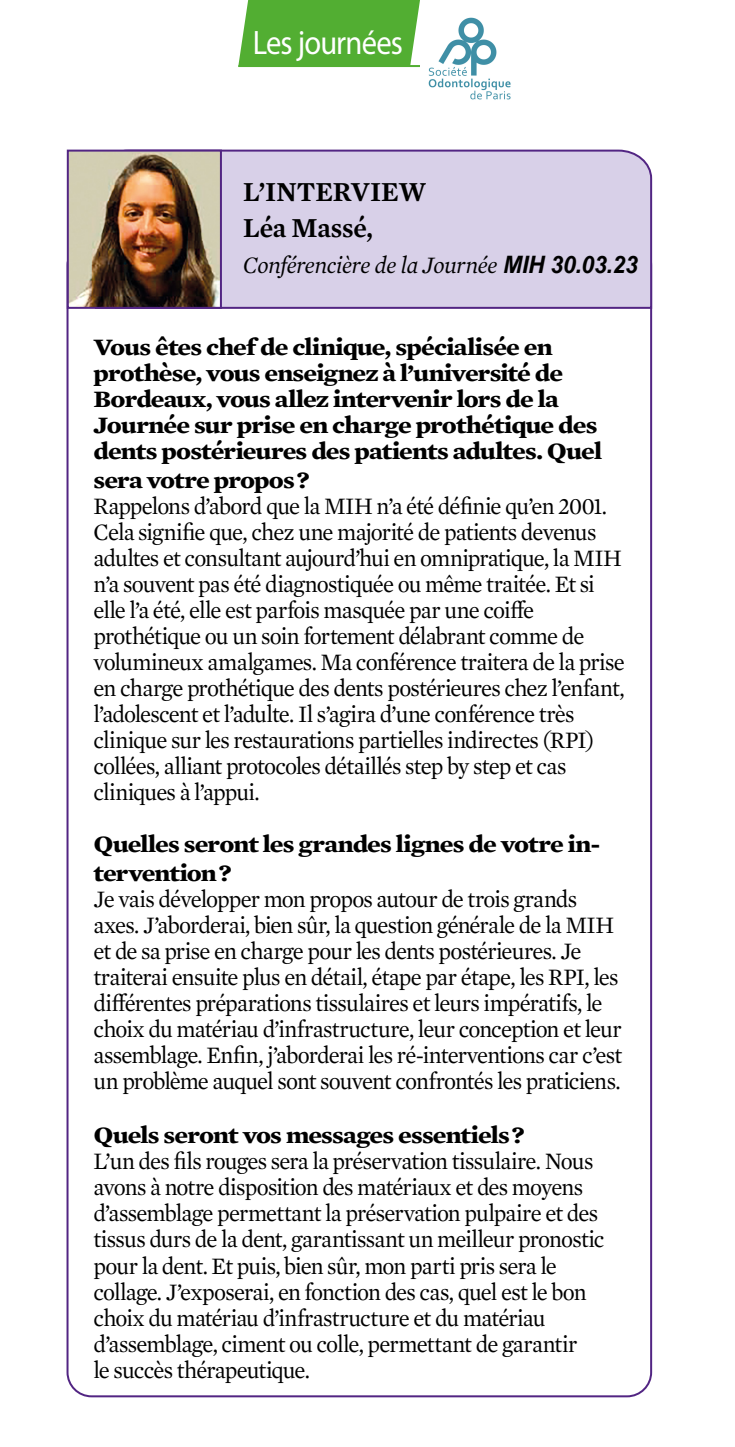
<style>
.page{position:relative;width:735px;height:1447px;background:#fff}
.page>*{position:absolute;margin:0;border:0;box-sizing:border-box;transform-origin:0 0}
.t1{font:34px "Myriad Pro";letter-spacing:-.03em;color:#fff;scale:.9 1}
.t2{font:600 28px/35.6px "Mercury Text G1";letter-spacing:-.005em;color:#000;scale:.95 1}
.t3{font:24px/26px "Mercury Text G1";letter-spacing:-.035em;color:#000;scale:.95 1}
.t4{font:700 24px/26px "Mercury Text G1";letter-spacing:-.035em;color:#000;scale:1.1 1}
.t5{font:italic 24px "Mercury Text G1";letter-spacing:-.015em;color:#000;scale:.95 1}
.s1{color:#000}
.s2{font-family:"Arial";font-weight:700}
</style>
<div class="page">
<div style="left:94px;top:149px;width:559px;height:161px;background:#d8d0e8"></div>
<img style="left:70px;top:153px;width:149px;height:153px">
<div style="left:67px;top:150px;width:155px;height:159px;border:2px solid #522583"></div>
<div style="left:238px;top:0;width:182px;height:65px;background:#52ae32"></div>
<hr style="left:238px;top:65px;width:236px;height:2px;background:#52ae32">
<img style="left:420px;top:17px;width:91px;height:83px">
<h1 class="t1" style="left:253px;top:21px;width:250px">Les journées <span class="s1">SOP</span></h1>
<p class="t2" style="left:243px;top:173px;width:194px">L’INTERVIEW<br>Léa Massé,</p>
<p class="t5" style="left:243px;top:247px;width:417px">Conférencière de la Journée <span class="s2">MIH 30.03.23</span></p>
<p class="t4" style="left:93px;top:333px;width:464px">Vous êtes chef de clinique, spécialisée en prothèse, vous enseignez à l’université de Bordeaux, vous allez intervenir lors de la Journée sur prise en charge prothétique des dents postérieures des patients adultes. Quel</p>
<p class="t4" style="left:93px;top:465px;width:198px">sera votre propos ?</p>
<p class="t3" style="left:93px;top:491px;width:561px">Rappelons d’abord que la MIH n’a été définie qu’en 2001.<br>Cela signifie que, chez une majorité de patients devenus adultes et consultant aujourd’hui en omnipratique, la MIH n’a souvent pas été diagnostiquée ou même traitée. Et si elle l’a été, elle est parfois masquée par une coiffe prothétique ou un soin fortement délabrant comme de volumineux amalgames. Ma conférence traitera de la prise en charge prothétique des dents postérieures chez l’enfant, l’adolescent et l’adulte. Il s’agira d’une conférence très clinique sur les restaurations partielles indirectes (RPI) collées, alliant protocoles détaillés step by step et cas cliniques à l’appui.</p>
<p class="t4" style="left:93px;top:828px;width:462px;line-height:28.8px">Quelles seront les grandes lignes de votre in&shy;tervention ?</p>
<p class="t3" style="left:93px;top:884px;width:558px">Je vais développer mon propos autour de trois grands axes. J’aborderai, bien sûr, la question générale de la MIH et de sa prise en charge pour les dents postérieures. Je traiterai ensuite plus en détail, étape par étape, les RPI, les différentes préparations tissulaires et leurs impératifs, le choix du matériau d’infrastructure, leur conception et leur assemblage. Enfin, j’aborderai les ré-interventions car c’est un problème auquel sont souvent confrontés les praticiens.</p>
<p class="t4" style="left:93px;top:1121px;width:394px">Quels seront vos messages essentiels ?</p>
<p class="t3" style="left:93px;top:1147px;width:539px">L’un des fils rouges sera la préservation tissulaire. Nous avons à notre disposition des matériaux et des moyens d’assemblage permettant la préservation pulpaire et des tissus durs de la dent, garantissant un meilleur pronostic pour la dent. Et puis, bien sûr, mon parti pris sera le collage. J’exposerai, en fonction des cas, quel est le bon choix du matériau d’infrastructure et du matériau d’assemblage, ciment ou colle, permettant de garantir<br>le succès thérapeutique.</p>
</div>
